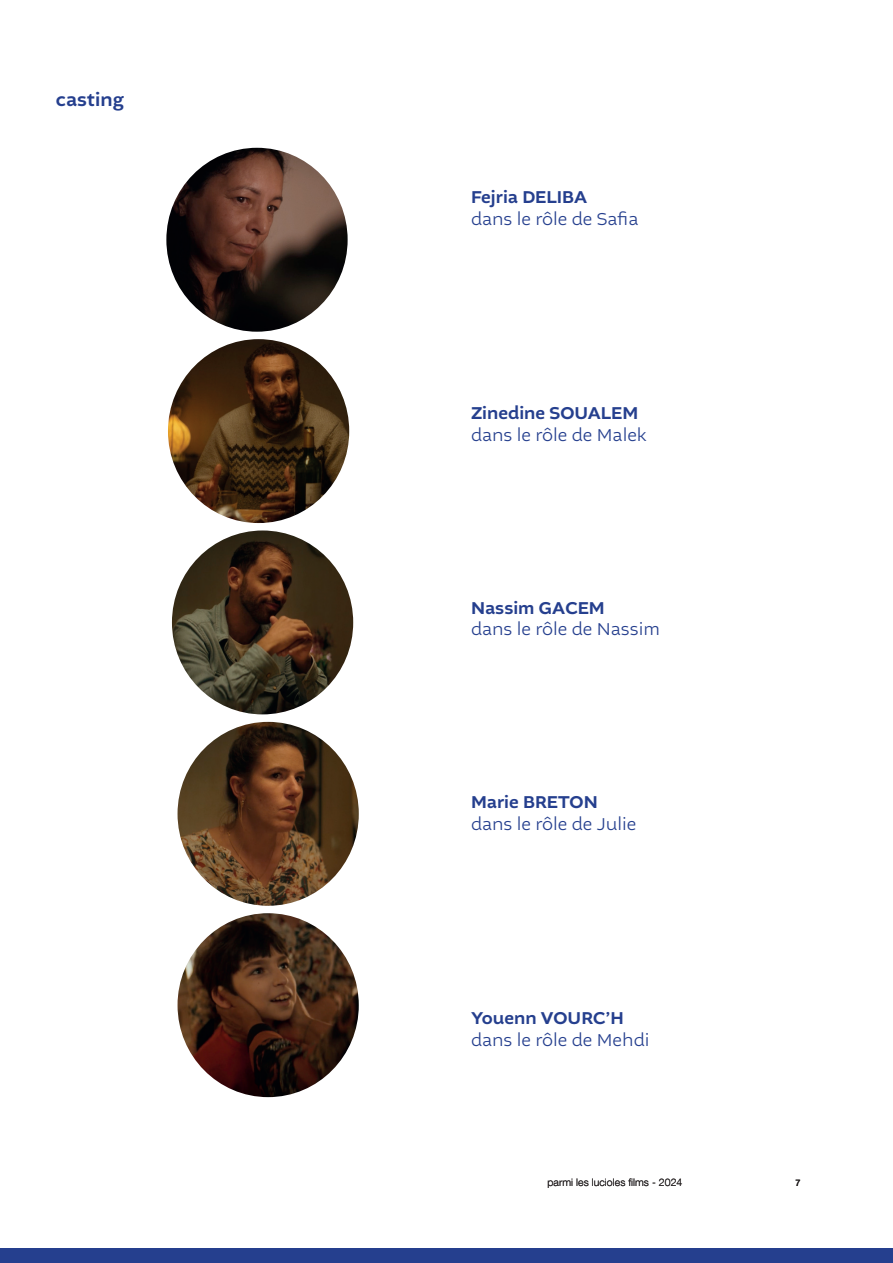
<style>
.page{position:relative;width:893px;height:1263px;background:#fff}
.page>*{position:absolute;margin:0;border:0;box-sizing:border-box;transform-origin:0 0}
.t1{font:500 19.5px "Altivo";letter-spacing:.005em;color:#253f8e}
.t2{font:300 18px "Altivo";color:#253f8e}
.t3{font:500 18px "Altivo";color:#253f8e}
.t4{font:300 10.5px "Helvetica Neue LT Com";letter-spacing:.005em;color:#231f20}
.t5{font:500 9px "Helvetica Neue LT Com";color:#231f20}
</style>
<div class="page">
<img style="left:166px;top:148px;width:182px;height:184px">
<div style="left:0;top:1248px;width:893px;height:15px;background:#253f8e"></div>
<img style="left:168px;top:339px;width:181px;height:184px">
<img style="left:172px;top:530px;width:181px;height:184px">
<img style="left:178px;top:722px;width:181px;height:184px">
<img style="left:178px;top:913px;width:181px;height:184px">
<p class="t1" style="left:56px;top:87px;width:70px">casting</p>
<p class="t3" style="left:471px;top:186px;width:118px">Fejria DELIBA</p>
<p class="t2" style="left:471px;top:208px;width:169px">dans le rôle de Safia</p>
<p class="t3" style="left:471px;top:402px;width:169px">Zinedine SOUALEM</p>
<p class="t2" style="left:471px;top:424px;width:177px">dans le rôle de Malek</p>
<p class="t3" style="left:471px;top:596px;width:135px">Nassim GACEM</p>
<p class="t2" style="left:471px;top:618px;width:190px">dans le rôle de Nassim</p>
<p class="t3" style="left:471px;top:790px;width:128px">Marie BRETON</p>
<p class="t2" style="left:471px;top:812px;width:167px">dans le rôle de Julie</p>
<p class="t3" style="left:471px;top:1006px;width:154px">Youenn VOURC’H</p>
<p class="t2" style="left:471px;top:1028px;width:180px">dans le rôle de Mehdi</p>
<p class="t4" style="left:547px;top:1176px;width:136px">parmi les lucioles films - 2024</p>
<p class="t5" style="left:795px;top:1177px;width:7px">7</p>
</div>
